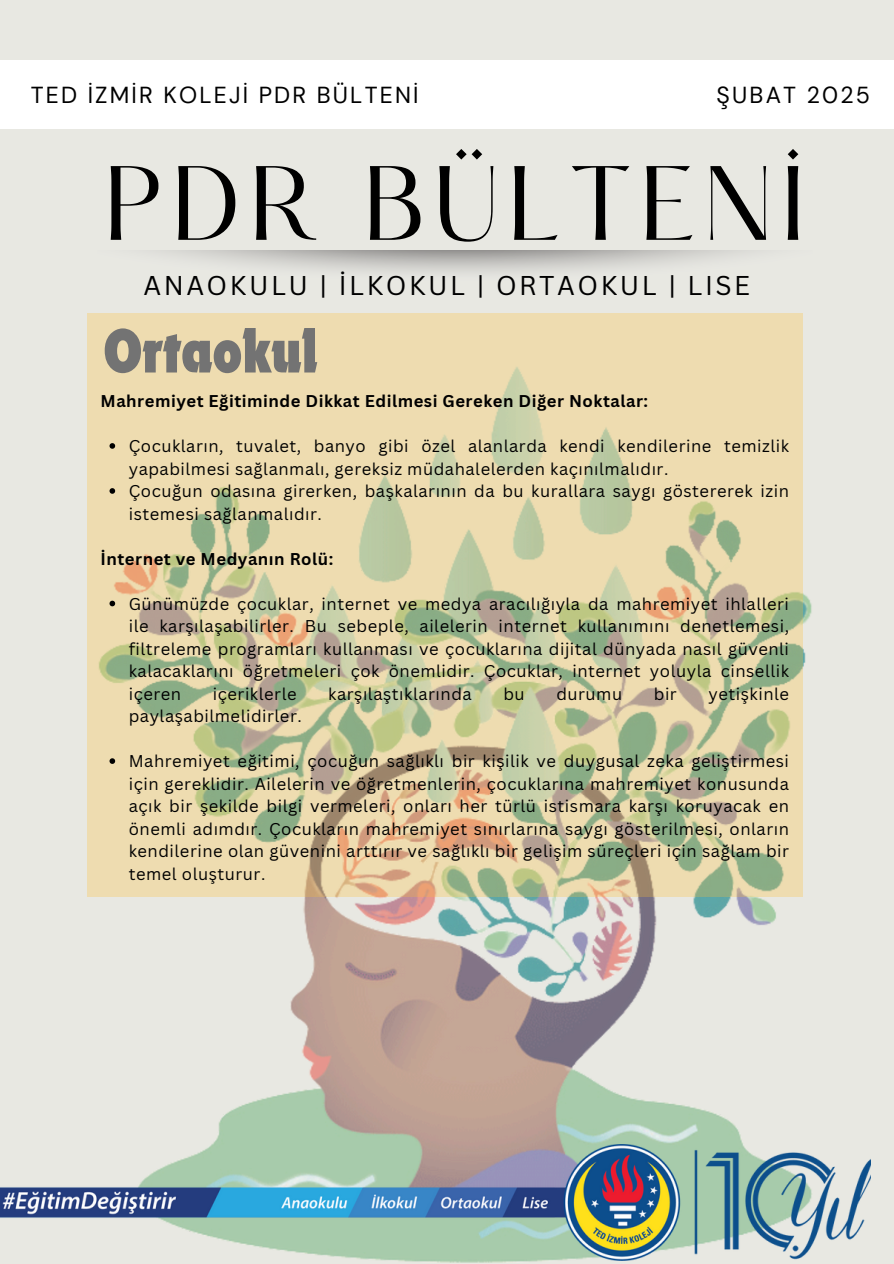
<style>
.page{position:relative;width:894px;height:1264px;background:#fff}
.page>*{position:absolute;margin:0;border:0;box-sizing:border-box;transform-origin:0 0}
.t1{font:92.1px "Hatton";letter-spacing:.095em;color:#000}
.t2{font:700 condensed 65.1px "Dynamo Com";color:#737373}
.t3{font:26.4px "Canva Sans";letter-spacing:.095em;color:#000}
.t4{font:23.1px "DM Sans";letter-spacing:.095em;color:#000}
.t5{font:16.65px/22.5px "Canva Sans";letter-spacing:.03em;color:#000}
.t6{font:700 16.65px "Canva Sans";letter-spacing:.03em;color:#000}
</style>
<div class="page">
<div style="left:0;top:0;width:893px;height:1263px;background:#e8e8e2"></div>
<div style="left:0;top:60px;width:893px;height:69px;background:#fff"></div>
<img style="left:97px;top:366px;width:714px;height:896px">
<svg style="left:87px;top:314px;width:715px;height:582px;background:#dbd0a6"></svg>
<img style="left:0;top:1144px;width:870px;height:116px">
<svg style="left:109px;top:443px;width:6px;height:6px"></svg>
<svg style="left:109px;top:488px;width:6px;height:6px"></svg>
<svg style="left:109px;top:600px;width:6px;height:6px"></svg>
<svg style="left:109px;top:758px;width:6px;height:6px"></svg>
<p class="t4" style="left:31px;top:80px;width:389px">TED İZMİR KOLEJİ PDR BÜLTENİ</p>
<h5 class="t4" style="left:716px;top:80px;width:155px">ŞUBAT 2025</h5>
<p class="t1" style="left:104px;top:161px;width:701px">PDR BÜLTENİ</p>
<h5 class="t3" style="left:143px;top:267px;width:608px">ANAOKULU | İLKOKUL | ORTAOKUL | LISE</h5>
<p class="t2" style="left:103px;top:313px;width:216px">Ortaokul</p>
<h4 class="t6" style="left:100px;top:389px;width:549px">Mahremiyet Eğitiminde Dikkat Edilmesi Gereken Diğer Noktalar:</h4>
<h4 class="t5" style="left:129px;top:434px;width:661px">Çocukların, tuvalet, banyo gibi özel alanlarda kendi kendilerine temizlik yapabilmesi sağlanmalı, gereksiz müdahalelerden kaçınılmalıdır.</h4>
<h1 class="t5" style="left:129px;top:479px;width:661px">Çocuğun odasına girerken, başkalarının da bu kurallara saygı göstererek izin istemesi sağlanmalıdır.</h1>
<p class="t6" style="left:100px;top:547px;width:234px">İnternet ve Medyanın Rolü:</p>
<h3 class="t5" style="left:129px;top:592px;width:661px;text-align:justify">Günümüzde çocuklar, internet ve medya aracılığıyla da mahremiyet ihlalleri ile karşılaşabilirler. Bu sebeple, ailelerin internet kullanımını denetlemesi, filtreleme programları kullanması ve çocuklarına dijital dünyada nasıl güvenli kalacaklarını öğretmeleri çok önemlidir. Çocuklar, internet yoluyla cinsellik içeren</h3>
<h3 class="t5" style="left:213px;top:682px;width:85px">içeriklerle</h3>
<h3 class="t5" style="left:328px;top:682px;width:145px">karşılaştıklarında</h3>
<h3 class="t5" style="left:503px;top:682px;width:23px">bu</h3>
<h3 class="t5" style="left:556px;top:682px;width:67px">durumu</h3>
<h3 class="t5" style="left:653px;top:682px;width:25px">bir</h3>
<h3 class="t5" style="left:708px;top:682px;width:82px">yetişkinle</h3>
<h3 class="t5" style="left:129px;top:704px;width:174px">paylaşabilmelidirler.</h3>
<h2 class="t5" style="left:129px;top:749px;width:661px;text-align:justify">Mahremiyet eğitimi, çocuğun sağlıklı bir kişilik ve duygusal zeka geliştirmesi için gereklidir. Ailelerin ve öğretmenlerin, çocuklarına mahremiyet konusunda açık bir şekilde bilgi vermeleri, onları her türlü istismara karşı koruyacak en önemli adımdır. Çocukların mahremiyet sınırlarına saygı gösterilmesi, onların kendilerine olan güvenini arttırır ve sağlıklı bir gelişim süreçleri için sağlam bir temel oluşturur.</h2>
</div>
